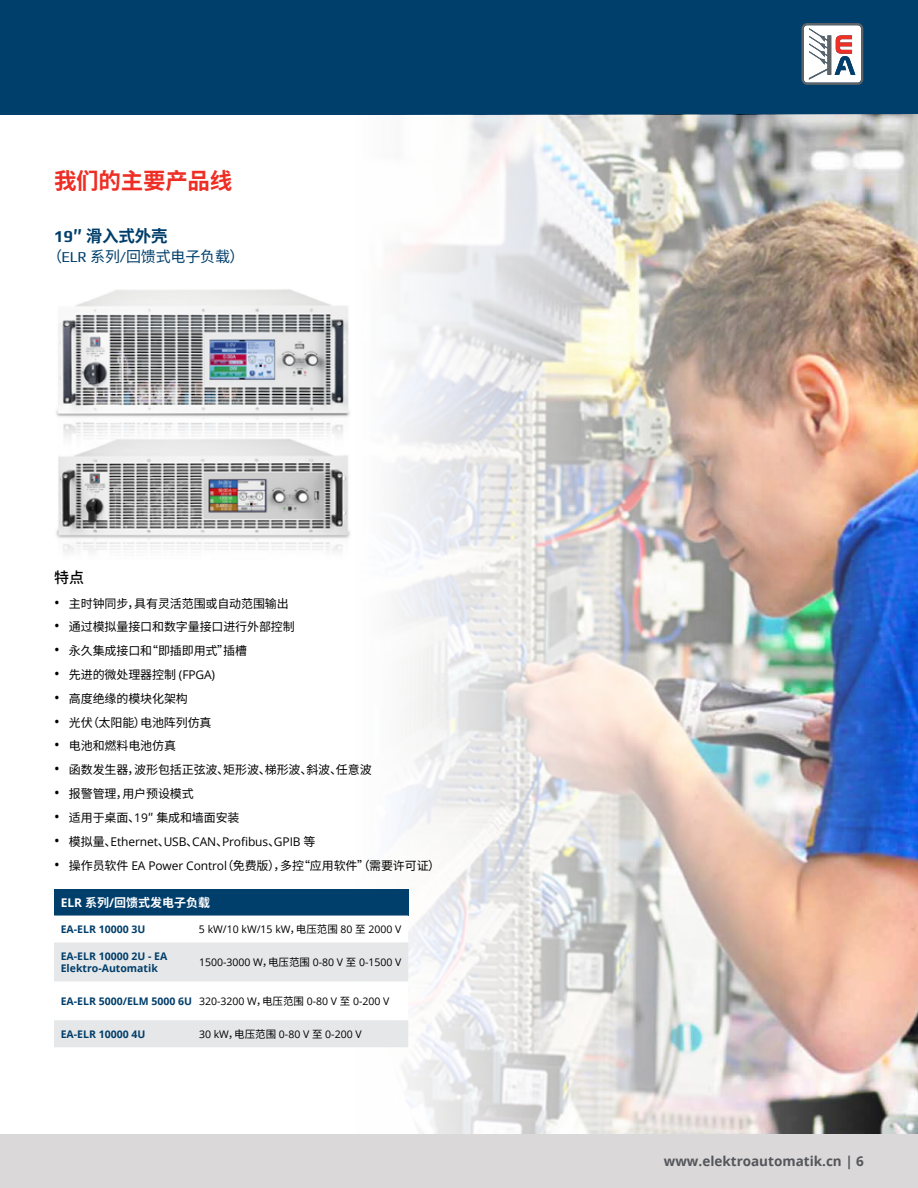
<style>
.page{position:relative;width:918px;height:1188px;background:#fff}
.page>*{position:absolute;margin:0;border:0;box-sizing:border-box;transform-origin:0 0}
.t1{font:700 22.5px "Source Han Sans SC";letter-spacing:-.01em;color:#ee2e24}
.t2{font:700 16.5px "Source Han Sans SC";letter-spacing:-.01em;color:#003e6b}
.t3{font:15px "Source Han Sans SC";letter-spacing:-.01em;color:#003e6b}
.t4{font:500 15px "Source Han Sans SC";color:#000}
.t5{font:700 13.5px "Open Sans";color:#54565b}
.t6{font:12px "Source Han Sans SC";letter-spacing:-.01em;color:#000}
.t7{font:12px "Open Sans";letter-spacing:-.01em;color:#000}
.t8{font:700 12px "Source Han Sans SC";color:#fff}
.t9{font:700 10.5px/12.6px "Open Sans";color:#003e6b}
.t10{font:10.5px "Open Sans";color:#000}
.s1{font-family:"Play"}
.s2{font-family:"Open Sans";font-size:15px}
.s3{font-family:"Open Sans"}
.s4{font-size:15px}
.s5{font-family:"Source Han Sans SC"}
.s6{font-weight:400;color:#000}
.s7{font-family:"Source Han Sans SC";font-weight:400;color:#000}
</style>
<div class="page">
<div style="left:0;top:0;width:918px;height:114px;background:#003e6b"></div>
<svg style="left:801px;top:23px;width:62px;height:62px;background:#c3c0c4"></svg>
<img style="left:190px;top:114px;width:728px;height:1020px">
<img style="left:56px;top:285px;width:301px;height:300px">
<div style="left:0;top:1134px;width:918px;height:54px;background:#dad8d8"></div>
<div style="left:54px;top:889px;width:354px;height:27px;background:#003e6b"></div>
<svg style="left:54px;top:916px;width:354px;height:131px"></svg>
<h1 class="t1" style="left:54px;top:168px;width:180px">我们的主要产品线</h1>
<h2 class="t2" style="left:54px;top:227px;width:115px"><span class="s1">19</span>″ 滑入式外壳</h2>
<p class="t3" style="left:47px;top:248px;width:199px">（<span class="s1">ELR</span> 系列<span class="s1">/</span>回馈式电子负载）</p>
<p class="t4" style="left:54px;top:569px;width:31px">特点</p>
<p class="t6" style="left:54px;top:596px;width:236px"><span class="s2">•</span> 主时钟同步，具有灵活范围或自动范围输出</p>
<p class="t6" style="left:54px;top:620px;width:242px"><span class="s2">•</span> 通过模拟量接口和数字量接口进行外部控制</p>
<p class="t6" style="left:54px;top:644px;width:195px"><span class="s2">•</span> 永久集成接口和“即插即用式”插槽</p>
<p class="t6" style="left:54px;top:668px;width:163px"><span class="s2">•</span> 先进的微处理器控制 <span class="s3">(FPGA)</span></p>
<p class="t6" style="left:54px;top:692px;width:135px"><span class="s2">•</span> 高度绝缘的模块化架构</p>
<p class="t6" style="left:54px;top:715px;width:159px"><span class="s2">•</span> 光伏（太阳能）电池阵列仿真</p>
<p class="t6" style="left:54px;top:739px;width:124px"><span class="s2">•</span> 电池和燃料电池仿真</p>
<p class="t6" style="left:54px;top:763px;width:319px"><span class="s2">•</span> 函数发生器，波形包括正弦波、矩形波、梯形波、斜波、任意波</p>
<p class="t6" style="left:54px;top:787px;width:141px"><span class="s2">•</span> 报警管理，用户预设模式</p>
<p class="t6" style="left:54px;top:811px;width:187px"><span class="s2">•</span> 适用于桌面、<span class="s3">19</span>″ 集成和墙面安装</p>
<p class="t7" style="left:54px;top:833px;width:263px"><span class="s4">•</span> <span class="s5">模拟量、</span>Ethernet<span class="s5">、</span>USB<span class="s5">、</span>CAN<span class="s5">、</span>Profibus<span class="s5">、</span>GPIB <span class="s5">等</span></p>
<p class="t6" style="left:54px;top:858px;width:388px"><span class="s2">•</span> 操作员软件 <span class="s3">EA Power Control</span>（免费版），多控“应用软件”（需要许可证）</p>
<p class="t8" style="left:61px;top:896px;width:151px"><span class="s3">ELR</span> 系列<span class="s3">/</span>回馈式发电子负载</p>
<p class="t9" style="left:61px;top:923px;width:86px">EA-ELR 10000 3U</p>
<p class="t10" style="left:199px;top:922px;width:204px">5 kW/10 kW/15 kW<span class="s5">，电压范围</span> 80 <span class="s5">至</span> 2000 V</p>
<p class="t9" style="left:61px;top:949px;width:108px">EA-ELR 10000 2U - EA<br>Elektro-Automatik</p>
<p class="t10" style="left:199px;top:955px;width:204px">1500-3000 W<span class="s5">，电压范围</span> 0-80 V <span class="s5">至</span> 0-1500 V</p>
<p class="t9" style="left:61px;top:994px;width:330px">EA-ELR 5000/ELM 5000 6U <span class="s6">320-3200 W</span><span class="s7">，电压范围</span> <span class="s6">0-80 V</span> <span class="s7">至</span> <span class="s6">0-200 V</span></p>
<p class="t9" style="left:61px;top:1027px;width:86px">EA-ELR 10000 4U</p>
<p class="t10" style="left:199px;top:1027px;width:164px">30 kW<span class="s5">，电压范围</span> 0-80 V <span class="s5">至</span> 0-200 V</p>
<p class="t5" style="left:664px;top:1152px;width:202px">www.elektroautomatik.cn | 6</p>
</div>
